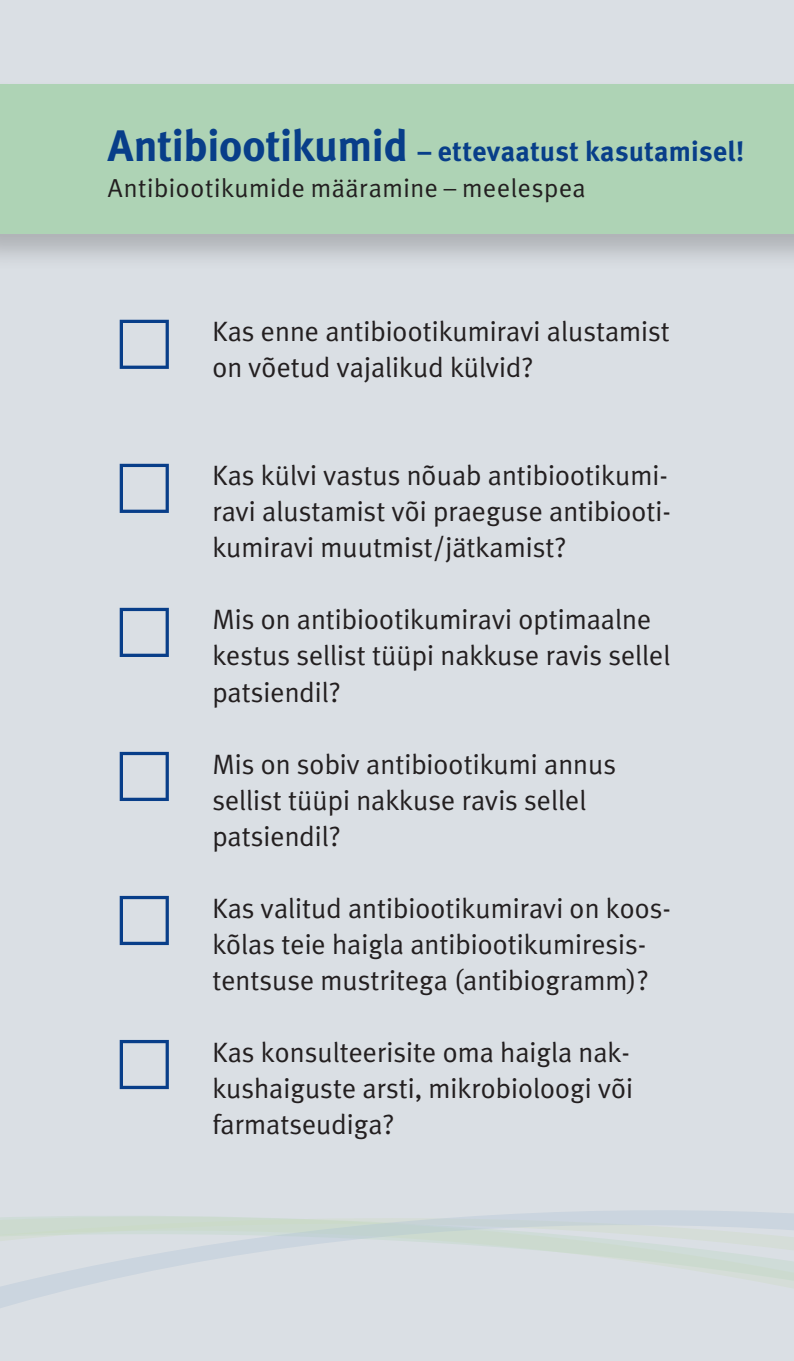
<style>
.page{position:relative;width:794px;height:1361px;background:#dadfe4}
.page>*{position:absolute;margin:0;border:0;box-sizing:border-box;transform-origin:0 0}
.Paragraph_Style_1{font:28px/36px "Meta Plus Normal";color:#231f20}
.t1{font:700 28px "Meta Plus";letter-spacing:.015em;color:#083e89}
.t2{font:26px "Meta Plus Normal";letter-spacing:.02em;color:#231f20}
.s1{font-size:44px}
</style>
<div class="page">
<svg style="left:0;top:1210px;width:794px;height:98px"></svg>
<div style="left:0;top:79px;width:794px;height:193px;background:#231f20;opacity:.8"></div>
<div style="left:0;top:85px;width:794px;height:149px;background:#aed3b5"></div>
<p class="t1" style="left:108px;top:135px;width:638px"><span class="s1">Antibiootikumid</span> – ettevaatust kasutamisel!</p>
<p class="t2" style="left:108px;top:173px;width:479px">Antibiootikumide määramine – meelespea</p>
<p class="Paragraph_Style_1" style="left:212px;top:313px;width:459px">Kas enne antibiootikumiravi alustamist on võetud vajalikud külvid?</p>
<p class="Paragraph_Style_1" style="left:212px;top:457px;width:460px;text-align:justify">Kas külvi vastus nõuab antibiootikumi&shy;ravi alustamist või praeguse antibiooti&shy;kumiravi muutmist/jätkamist?</p>
<p class="Paragraph_Style_1" style="left:212px;top:601px;width:459px">Mis on antibiootikumiravi optimaalne kestus sellist tüüpi nakkuse ravis sellel patsiendil?</p>
<p class="Paragraph_Style_1" style="left:212px;top:745px;width:405px">Mis on sobiv antibiootikumi annus sellist tüüpi nakkuse ravis sellel patsiendil?</p>
<p class="Paragraph_Style_1" style="left:212px;top:889px;width:460px">Kas valitud antibiootikumiravi on koos&shy;kõlas teie haigla antibiootikumiresis&shy;tentsuse mustritega (antibiogramm)?</p>
<p class="Paragraph_Style_1" style="left:212px;top:1033px;width:422px;text-align:justify">Kas konsulteerisite oma haigla nak&shy;kushaiguste arsti, mikrobioloogi või farmatseudiga?</p>
</div>
